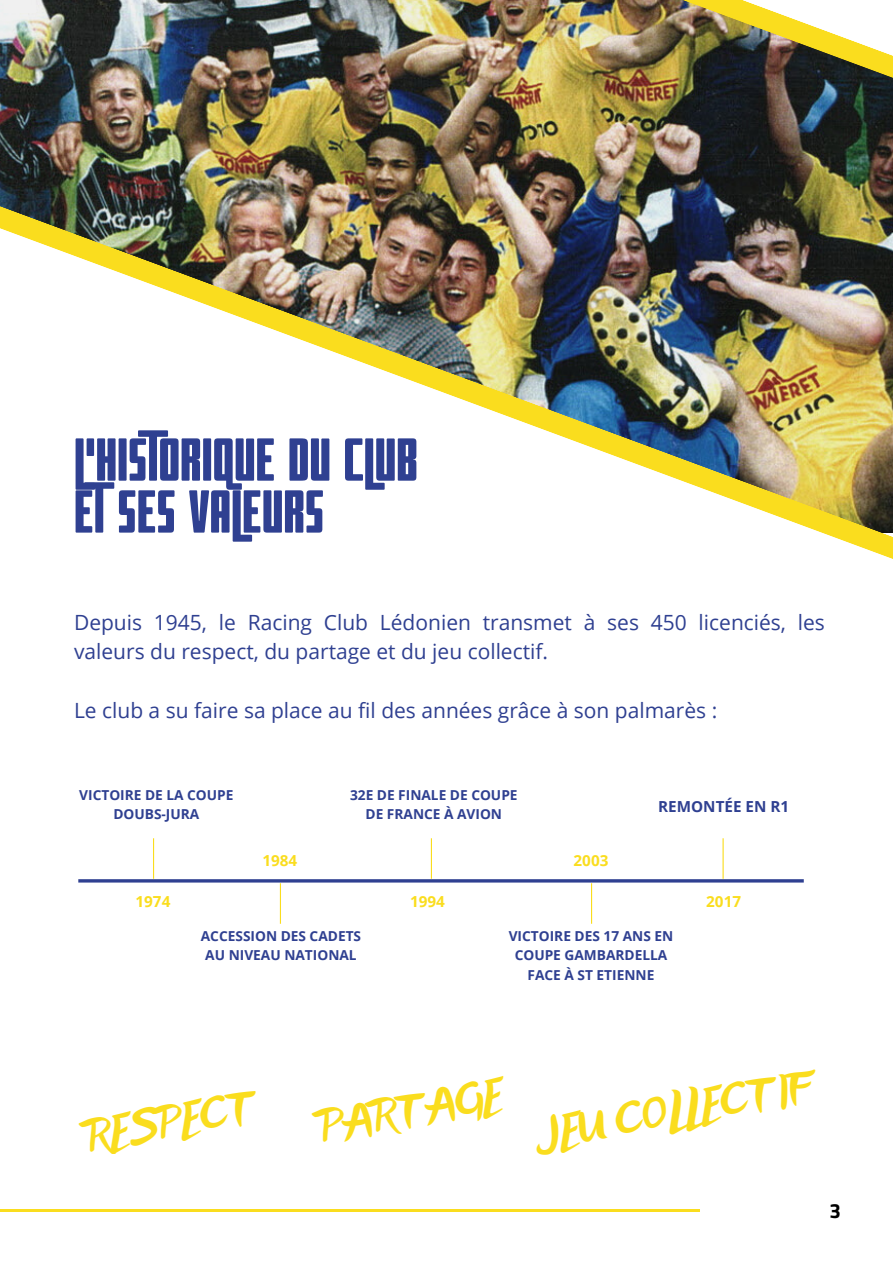
<style>
.page{position:relative;width:893px;height:1264px;background:#fff}
.page>*{position:absolute;margin:0;border:0;box-sizing:border-box;transform-origin:0 0}
.t1{font:50.4px/51.9px "B Pimperial";color:#2f4091}
.t2{font:42px "Lifelogo Easy";color:#fadd1e}
.t3{font:21px/29.2px "Open Sans";color:#2f4091}
.t4{font:700 20.55px "Titillium Web";color:#000}
.t5{font:700 15.15px "Open Sans";color:#fadd1e}
.t6{font:700 15.15px "Open Sans";color:#2f4091}
.t7{font:700 13.65px/19px "Open Sans";color:#2f4091;text-align:center}
</style>
<div class="page">
<img style="left:0;top:0;width:892px;height:204px">
<hr style="left:0;top:1209px;width:699px;height:2px;background:#fadd1e">
<img style="left:0;top:204px;width:892px;height:355px">
<img style="left:171px;top:0;width:721px;height:156px">
<hr style="left:78px;top:879px;width:725px;height:3px;background:#2f4091">
<hr style="left:153px;top:838px;width:1px;height:40px;background:#fadd1e">
<hr style="left:280px;top:883px;width:1px;height:40px;background:#fadd1e">
<hr style="left:431px;top:838px;width:1px;height:40px;background:#fadd1e">
<hr style="left:591px;top:883px;width:1px;height:40px;background:#fadd1e">
<hr style="left:722px;top:838px;width:1px;height:40px;background:#fadd1e">
<h1 class="t1" style="left:74px;top:434px;width:345px">l'historique du club et ses valeurs</h1>
<p class="t3" style="left:74px;top:607px;width:752px">Depuis 1945, le Racing Club Lédonien transmet à ses 450 licenciés, les valeurs du respect, du partage et du jeu collectif.</p>
<p class="t3" style="left:74px;top:695px;width:644px">Le club a su faire sa place au fil des années grâce à son palmarès :</p>
<p class="t7" style="left:79px;top:784px;width:156px">VICTOIRE DE LA COUPE<br>DOUBS-JURA</p>
<p class="t5" style="left:136px;top:890px;width:36px">1974</p>
<p class="t5" style="left:262px;top:849px;width:36px">1984</p>
<p class="t7" style="left:350px;top:784px;width:169px">32E DE FINALE DE COUPE<br>DE FRANCE À AVION</p>
<p class="t5" style="left:410px;top:890px;width:36px">1994</p>
<p class="t5" style="left:573px;top:849px;width:36px">2003</p>
<p class="t6" style="left:658px;top:795px;width:132px">REMONTÉE EN R1</p>
<p class="t5" style="left:706px;top:890px;width:36px">2017</p>
<p class="t7" style="left:201px;top:926px;width:162px">ACCESSION DES CADETS<br>AU NIVEAU NATIONAL</p>
<p class="t7" style="left:508px;top:926px;width:166px">VICTOIRE DES 17 ANS EN<br>COUPE GAMBARDELLA<br>FACE À ST ETIENNE</p>
<h2 class="t2" style="left:79px;top:1106px;width:176px;rotate:-11deg">RESPECT</h2>
<h2 class="t2" style="left:312px;top:1097px;width:188px;rotate:-11deg">PARTAGE</h2>
<h2 class="t2" style="left:532px;top:1105px;width:278px;rotate:-11deg">JEU COLLECTIF</h2>
<p class="t4" style="left:829px;top:1194px;width:13px">3</p>
</div>
